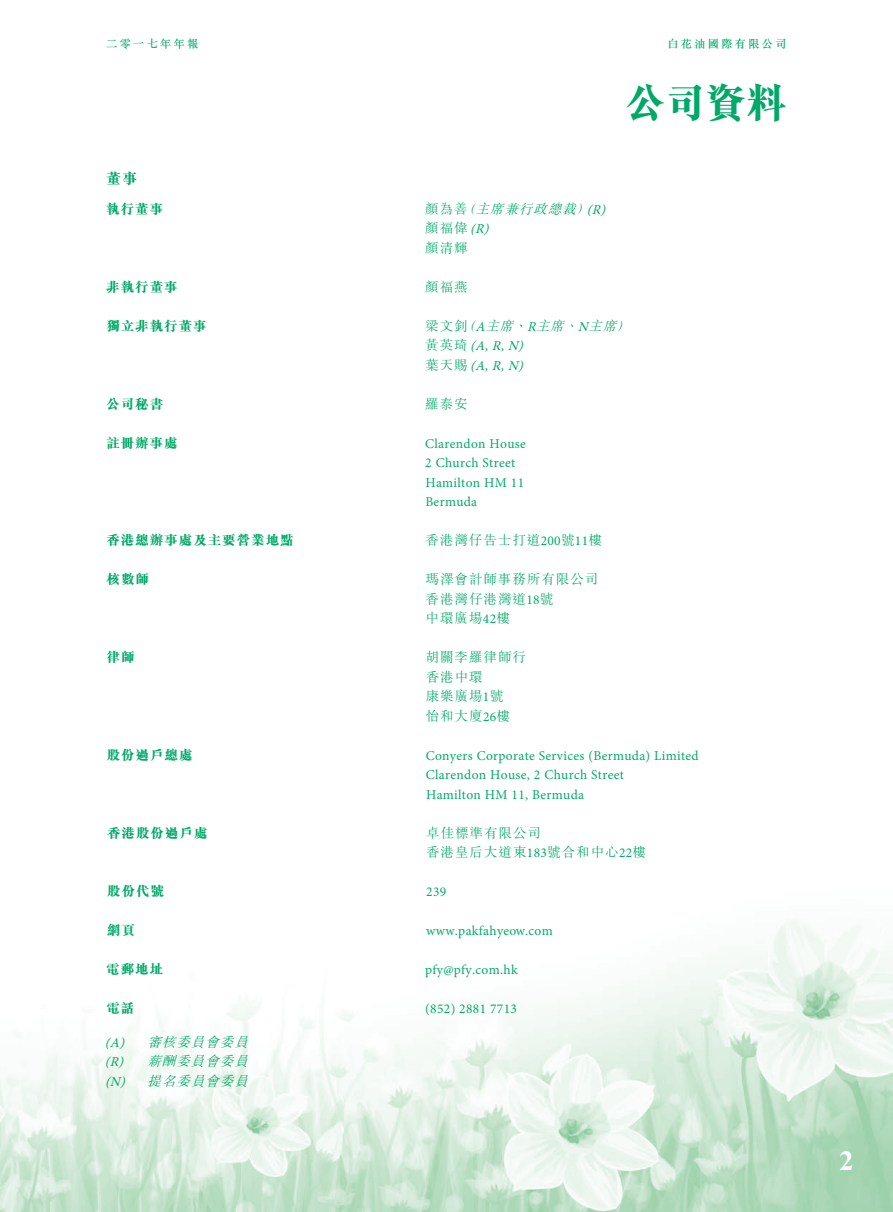
<style>
.page{position:relative;width:893px;height:1212px;background:#fff}
.page>*{position:absolute;margin:0;border:0;box-sizing:border-box;transform-origin:0 0}
.t1{font:800 40.5px "M Sung HK";color:#00a969}
.t2{font:700 27px "Times New Roman MT Std";color:#fff}
.t3{font:800 15px "M Sung HK";color:#00a969}
.t4{font:13.5px/19.5px "Minion Pro";letter-spacing:.025em;color:#00a969}
.t5{font:300 13.5px/19.5px "M Sung HK";letter-spacing:.075em;color:#00a969}
.t6{font:800 13.5px "M Sung HK";letter-spacing:.07em;color:#00a969}
.t7{font:italic 300 13.5px "M Sung HK";color:#00a969}
.t8{font:italic 13.5px "Minion Pro";color:#00a969}
.t9{font:500 11.25px "M Sung HK";letter-spacing:.2em;color:#00a969}
.s1{font-family:"M Sung HK";font-weight:300}
.s2{font-family:"Minion Pro";font-weight:400;font-style:italic}
.s3{font-family:"Minion Pro";font-weight:400}
</style>
<div class="page">
<img style="left:0;top:920px;width:893px;height:292px">
<p class="t9" style="left:106px;top:36px;width:94px">二零一七年年報</p>
<p class="t3" style="left:106px;top:167px;width:33px">董事</p>
<p class="t6" style="left:106px;top:199px;width:58px">執行董事</p>
<p class="t6" style="left:106px;top:277px;width:73px">非執行董事</p>
<p class="t6" style="left:106px;top:316px;width:102px">獨立非執行董事</p>
<p class="t6" style="left:106px;top:394px;width:58px">公司秘書</p>
<p class="t6" style="left:106px;top:433px;width:73px">註冊辦事處</p>
<p class="t6" style="left:107px;top:531px;width:189px">香港總辦事處及主要營業地點</p>
<p class="t6" style="left:107px;top:570px;width:44px">核數師</p>
<p class="t6" style="left:107px;top:648px;width:29px">律師</p>
<p class="t6" style="left:107px;top:745px;width:87px">股份過戶總處</p>
<p class="t6" style="left:107px;top:823px;width:102px">香港股份過戶處</p>
<p class="t6" style="left:107px;top:882px;width:58px">股份代號</p>
<p class="t6" style="left:107px;top:921px;width:29px">網頁</p>
<p class="t6" style="left:106px;top:960px;width:58px">電郵地址</p>
<p class="t6" style="left:106px;top:999px;width:29px">電話</p>
<p class="t8" style="left:105px;top:1033px;width:21px">A(</p>
<p class="t8" style="left:120px;top:1033px;width:11px">)</p>
<p class="t7" style="left:147px;top:1032px;width:107px">審核委員會委員</p>
<p class="t8" style="left:105px;top:1053px;width:20px">R(</p>
<p class="t8" style="left:119px;top:1053px;width:11px">)</p>
<p class="t7" style="left:147px;top:1052px;width:107px">薪酬委員會委員</p>
<p class="t8" style="left:105px;top:1072px;width:21px">N(</p>
<p class="t8" style="left:120px;top:1072px;width:11px">)</p>
<p class="t7" style="left:148px;top:1071px;width:107px">提名委員會委員</p>
<p class="t9" style="left:667px;top:36px;width:121px">白花油國際有限公司</p>
<h1 class="t1" style="left:625px;top:75px;width:163px">公司資料</h1>
<p class="t5" style="left:425px;top:198px;width:44px">顏為善</p>
<p class="t7" style="left:475px;top:199px;width:107px">主席兼行政總裁</p>
<p class="t7" style="left:462px;top:199px;width:20px">（</p>
<p class="t8" style="left:576px;top:200px;width:35px"><span class="s1">）</span>( (</p>
<p class="t8" style="left:592px;top:200px;width:15px">R</p>
<p class="t5" style="left:425px;top:218px;width:65px">顏福偉 <span class="s2">R(</span>顏清輝</p>
<p class="t5" style="left:425px;top:276px;width:44px">顏福燕</p>
<p class="t8" style="left:484px;top:220px;width:11px">(</p>
<p class="t7" style="left:475px;top:316px;width:44px"><span class="s3">A</span>主席</p>
<p class="t7" style="left:527px;top:316px;width:43px"><span class="s3">R</span>主席</p>
<p class="t7" style="left:578px;top:316px;width:45px"><span class="s3">N</span>主席</p>
<p class="t5" style="left:425px;top:315px;width:44px">梁文釗</p>
<p class="t7" style="left:462px;top:316px;width:20px">（</p>
<p class="t7" style="left:617px;top:316px;width:20px">(</p>
<p class="t7" style="left:513px;top:316px;width:20px">、</p>
<p class="t7" style="left:564px;top:316px;width:20px">、</p>
<p class="t5" style="left:425px;top:335px;width:66px">黃英琦 <span class="s2">A(</span></p>
<p class="t8" style="left:518px;top:337px;width:11px">(</p>
<p class="t8" style="left:485px;top:337px;width:22px">R,</p>
<p class="t8" style="left:501px;top:337px;width:23px">N,</p>
<p class="t5" style="left:425px;top:354px;width:66px">葉天賜 <span class="s2">A(</span></p>
<p class="t5" style="left:425px;top:393px;width:44px">羅泰安</p>
<p class="t8" style="left:518px;top:356px;width:11px">(</p>
<p class="t8" style="left:485px;top:356px;width:22px">R,</p>
<p class="t8" style="left:501px;top:356px;width:23px">N,</p>
<p class="t4" style="left:425px;top:434px;width:102px">Clarendon House</p>
<p class="t4" style="left:425px;top:453px;width:100px">2 Church Street<br>Hamilton HM 11<br>Bermuda</p>
<p class="t5" style="left:425px;top:530px;width:178px">香港灣仔告士打道<span class="s3">200</span>號<span class="s3">11</span>樓</p>
<p class="t5" style="left:426px;top:569px;width:174px">瑪澤會計師事務所有限公司</p>
<p class="t5" style="left:426px;top:588px;width:129px">香港灣仔港灣道<span class="s3">18</span>號中環廣場<span class="s3">42</span>樓</p>
<p class="t5" style="left:426px;top:647px;width:102px">胡關李羅律師行</p>
<p class="t5" style="left:426px;top:666px;width:86px">香港中環<br>康樂廣場號<span class="s3">1</span>怡和大廈<span class="s3">26</span>樓</p>
<p class="t4" style="left:426px;top:746px;width:274px">Conyers Corporate Services (Bermuda) Limited</p>
<p class="t4" style="left:426px;top:765px;width:199px">Clarendon House 2, Church Street<br>Hamilton HM 11, Bermuda</p>
<p class="t5" style="left:426px;top:822px;width:116px">卓佳標準有限公司</p>
<p class="t5" style="left:426px;top:842px;width:221px">香港皇后大道東<span class="s3">183</span>號合和中心<span class="s3">22</span>樓</p>
<p class="t4" style="left:426px;top:882px;width:22px">239</p>
<p class="t4" style="left:426px;top:921px;width:128px">www.pakfahyeow.com</p>
<p class="t4" style="left:425px;top:960px;width:94px">pfy@pfy.com.hk</p>
<p class="t4" style="left:425px;top:999px;width:93px">)852( 2881 7713</p>
<h2 class="t2" style="left:839px;top:1143px;width:15px">2</h2>
</div>
